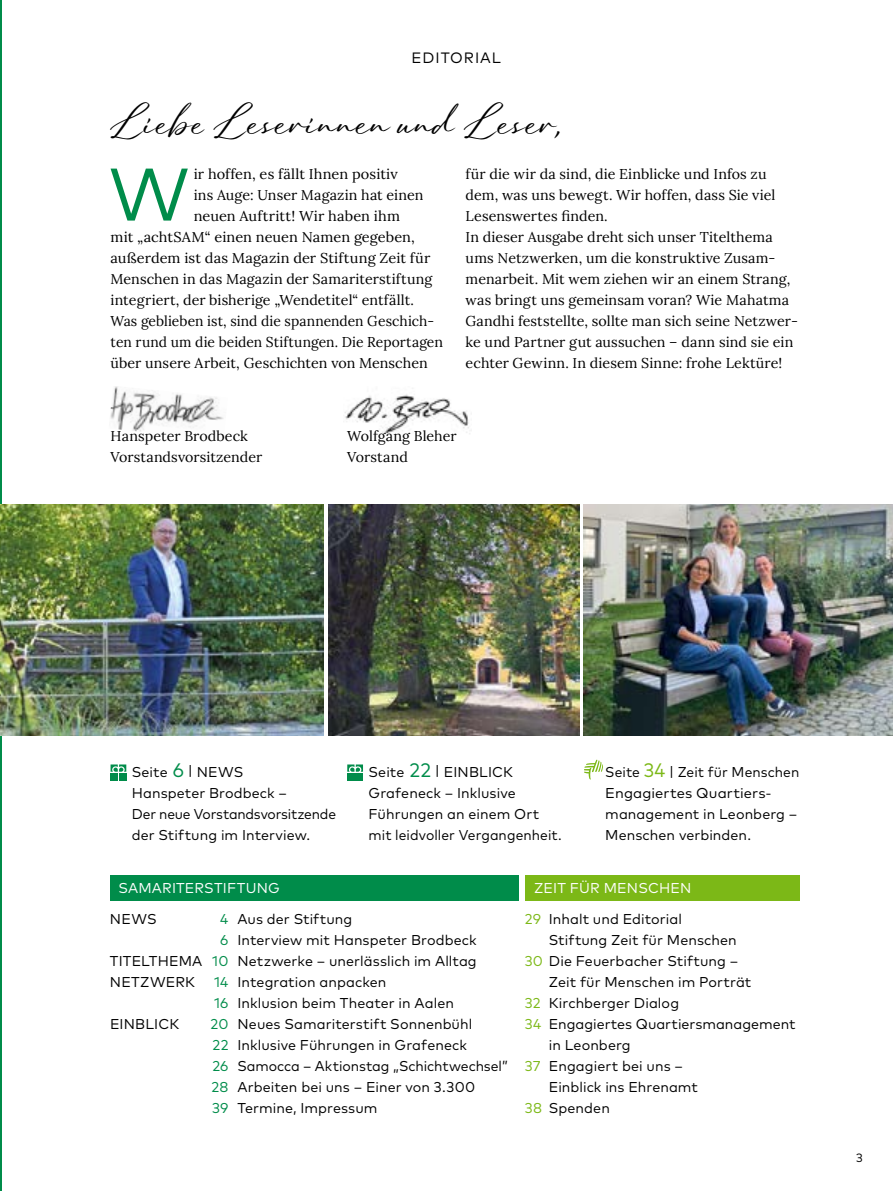
<style>
.page{position:relative;width:893px;height:1191px;background:#fff}
.page>*{position:absolute;margin:0;border:0;box-sizing:border-box;transform-origin:0 0}
.t1{font:74.25px "Mark OT";color:#008c4a}
.t2{font:30px "Parlare";color:#000}
.t3{font:15px "Mark OT";letter-spacing:.065em;color:#000}
.t4{font:14.25px/21px "Lora";letter-spacing:.005em;color:#000}
.t5{font:14.25px/21px "Mark OT";letter-spacing:.005em;color:#000}
.t6{font:14.25px "Mark OT";letter-spacing:.01em;color:#fff}
.t7{font:12px "Mark OT";color:#000}
.s1{font-size:19.5px;color:#008c4a}
.s2{font-size:19.5px;color:#7cb817}
.s3{color:#008c4a}
.s4{color:#7cb817}
</style>
<div class="page">
<img style="left:110px;top:386px;width:114px;height:46px">
<img style="left:344px;top:394px;width:126px;height:40px">
<hr style="left:0;top:0;width:1px;height:1191px;background:#008c4a">
<img style="left:0;top:504px;width:323px;height:231px">
<img style="left:328px;top:504px;width:251px;height:231px">
<img style="left:584px;top:504px;width:309px;height:231px">
<svg style="left:111px;top:764px;width:15px;height:7px"></svg>
<div style="left:111px;top:773px;width:7px;height:7px;background:#008c4a"></div>
<div style="left:119px;top:773px;width:7px;height:7px;background:#008c4a"></div>
<svg style="left:347px;top:764px;width:16px;height:7px"></svg>
<div style="left:347px;top:773px;width:7px;height:7px;background:#008c4a"></div>
<div style="left:356px;top:773px;width:7px;height:7px;background:#008c4a"></div>
<svg style="left:584px;top:759px;width:19px;height:20px"></svg>
<div style="left:111px;top:875px;width:408px;height:25px;background:#008c4a"></div>
<div style="left:525px;top:875px;width:274px;height:25px;background:#7cb817"></div>
<p class="t3" style="left:412px;top:48px;width:91px">EDITORIAL</p>
<h2 class="t2" style="left:111px;top:106px;width:453px">Liebe Leserinnen und Leser,</h2>
<h1 class="t1" style="left:108px;top:149px;width:83px">W</h1>
<p class="t4" style="left:194px;top:162px;width:206px">ir hoffen, es fällt Ihnen positiv</p>
<p class="t4" style="left:194px;top:183px;width:231px">ins Auge: Unser Magazin hat einen</p>
<p class="t4" style="left:194px;top:204px;width:208px">neuen Auftritt! Wir haben ihm</p>
<p class="t4" style="left:111px;top:225px;width:306px">mit „achtSAM“ einen neuen Namen gegeben,</p>
<p class="t4" style="left:111px;top:246px;width:321px">außerdem ist das Magazin der Stiftung Zeit für</p>
<p class="t4" style="left:111px;top:267px;width:323px">Menschen in das Magazin der Samariterstiftung</p>
<p class="t4" style="left:111px;top:288px;width:305px">integriert, der bisherige „Wendetitel“ entfällt.</p>
<p class="t4" style="left:111px;top:309px;width:325px">Was geblieben ist, sind die spannenden Geschich-</p>
<p class="t4" style="left:111px;top:330px;width:334px">ten rund um die beiden Stiftungen. Die Reportagen</p>
<p class="t4" style="left:111px;top:351px;width:319px">über unsere Arbeit, Geschichten von Menschen</p>
<p class="t4" style="left:466px;top:162px;width:334px">für die wir da sind, die Einblicke und Infos zu dem, was uns bewegt. Wir hoffen, dass Sie viel Lesenswertes finden.<br>In dieser Ausgabe dreht sich unser Titelthema ums Netzwerken, um die konstruktive Zusam&shy;menarbeit. Mit wem ziehen wir an einem Strang, was bringt uns gemeinsam voran? Wie Mahatma Gandhi feststellte, sollte man sich seine Netzwer&shy;ke und Partner gut aussuchen – dann sind sie ein echter Gewinn. In diesem Sinne: frohe Lektüre!</p>
<p class="t4" style="left:111px;top:425px;width:153px">Hanspeter Brodbeck<br>Vorstandsvorsitzender</p>
<p class="t4" style="left:347px;top:425px;width:111px">Wolfgang Bleher<br>Vorstand</p>
<p class="t5" style="left:132px;top:761px;width:206px">Seite <span class="s1">6</span> | NEWS<br>Hanspeter Brodbeck –<br>Der neue Vorstandsvorsitzende der Stiftung im Interview.</p>
<p class="t5" style="left:368px;top:761px;width:195px">Seite <span class="s1">22</span> | EINBLICK<br>Grafeneck – Inklusive<br>Führungen an einem Ort mit leidvoller Vergangenheit.</p>
<p class="t5" style="left:605px;top:761px;width:196px">Seite <span class="s2">34</span> | Zeit für Menschen<br>Engagiertes Quartiers&shy;management in Leonberg –<br>Menschen verbinden.</p>
<p class="t6" style="left:118px;top:879px;width:163px">SAMARITERSTIFTUNG</p>
<p class="t6" style="left:534px;top:879px;width:159px">ZEIT FÜR MENSCHEN</p>
<p class="t5" style="left:110px;top:908px;width:48px">NEWS</p>
<p class="t5" style="left:220px;top:908px;width:134px"><span class="s3">4</span> Aus der Stiftung</p>
<p class="t5" style="left:220px;top:929px;width:258px"><span class="s3">6</span> Interview mit Hanspeter Brodbeck</p>
<p class="t5" style="left:110px;top:950px;width:368px">TITELTHEMA <span class="s3">10</span> Netzwerke – unerlässlich im Alltag</p>
<p class="t5" style="left:110px;top:971px;width:87px">NETZWERK</p>
<p class="t5" style="left:214px;top:971px;width:241px"><span class="s3">14</span> Integration anpacken<br><span class="s3">16</span> Inklusion beim Theater in Aalen</p>
<p class="t5" style="left:110px;top:1013px;width:71px">EINBLICK</p>
<p class="t5" style="left:211px;top:1013px;width:299px"><span class="s3">20</span> Neues Samariterstift Sonnenbühl<br><span class="s3">22</span> Inklusive Führungen in Grafeneck<br><span class="s3">26</span> Samocca – Aktionstag „Schichtwechsel” <span class="s3">28</span> Arbeiten bei uns – Einer von 3.300<br><span class="s3">39</span> Termine, Impressum</p>
<p class="t5" style="left:525px;top:908px;width:159px"><span class="s4">29</span> Inhalt und Editorial</p>
<p class="t5" style="left:549px;top:929px;width:189px">Stiftung Zeit für Menschen</p>
<p class="t5" style="left:525px;top:950px;width:215px"><span class="s4">30</span> Die Feuerbacher Stiftung –</p>
<p class="t5" style="left:549px;top:971px;width:204px">Zeit für Menschen im Porträt</p>
<p class="t5" style="left:525px;top:992px;width:156px"><span class="s4">32</span> Kirchberger Dialog</p>
<p class="t5" style="left:525px;top:1013px;width:272px"><span class="s4">34</span> Engagiertes Quartiersmanagement</p>
<p class="t5" style="left:549px;top:1034px;width:83px">in Leonberg</p>
<p class="t5" style="left:525px;top:1055px;width:160px"><span class="s4">37</span> Engagiert bei uns –</p>
<p class="t5" style="left:549px;top:1076px;width:151px">Einblick ins Ehrenamt</p>
<p class="t5" style="left:525px;top:1097px;width:87px"><span class="s4">38</span> Spenden</p>
<p class="t7" style="left:856px;top:1150px;width:8px">3</p>
</div>
